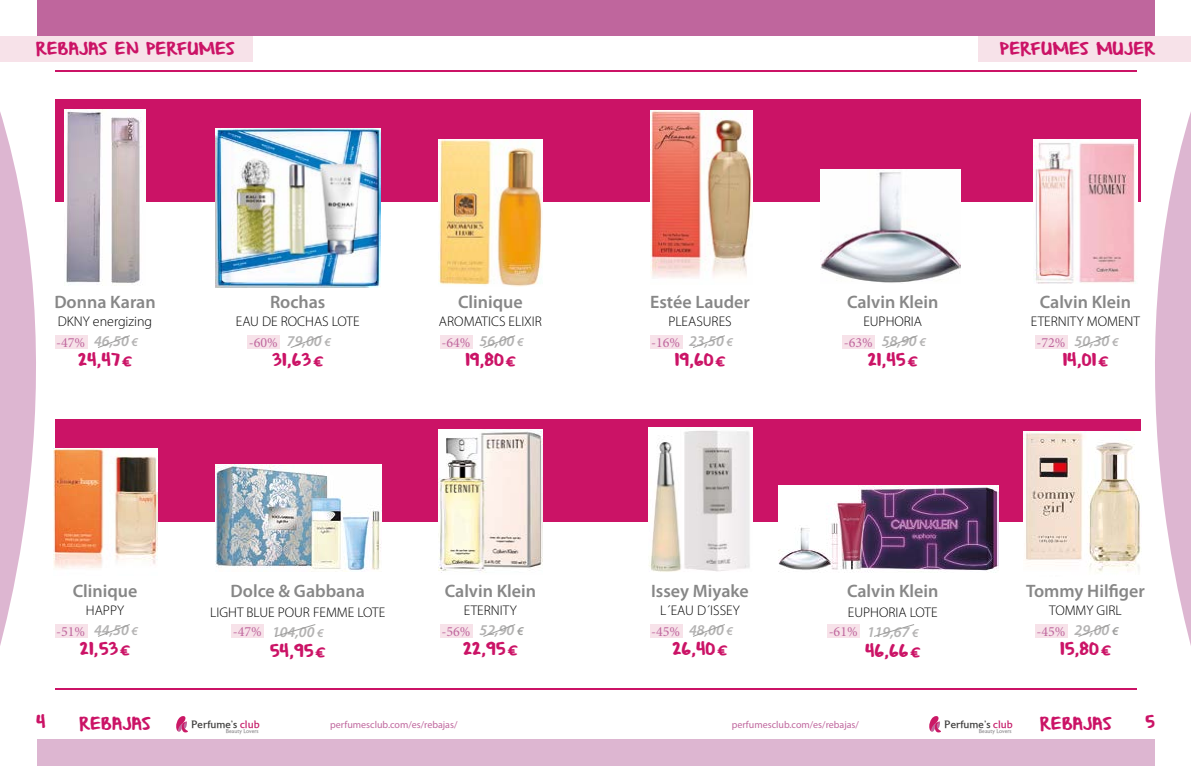
<style>
.page{position:relative;width:1191px;height:766px;background:#fff}
.page>*{position:absolute;margin:0;border:0;box-sizing:border-box;transform-origin:0 0}
.t1{font:600 18px "Myriad Pro";color:#878787}
.t2{font:italic 600 15px "Myriad Pro";color:#b3b2b2}
.t3{font:300 14px "Myriad Pro";color:#000}
.t4{font:14px "From Where You Are";color:#cb1366}
.t5{font:14px "Minion Pro";color:#bf669d}
.t6{font:14px "From Where You Are";letter-spacing:.02em;color:#cb1366}
.t7{font:10.6px "Astoria Roman";color:#3b3a39}
.t8{font:10px "Myriad Pro";color:#bf669d}
.t9{font:5.6px "Astoria Roman";color:#89878a;scale:.95 1}
.s1{font-size:12px}
.s2{font-size:10px}
.s3{font-size:12px;color:#9d9d9c}
.s4{color:#c41766}
</style>
<div class="page">
<svg style="left:929px;top:716px;width:12px;height:16px"></svg>
<svg style="left:176px;top:716px;width:12px;height:16px"></svg>
<div style="left:36px;top:0;width:1118px;height:36px;background:#bf669d"></div>
<div style="left:36px;top:739px;width:1118px;height:26px;background:#ddb6d1"></div>
<svg style="left:0;top:112px;width:88px;height:534px"></svg>
<svg style="left:1155px;top:112px;width:36px;height:534px;fill:#ddb6d1"></svg>
<div style="left:55px;top:99px;width:636px;height:103px;background:#cb1366"></div>
<div style="left:650px;top:99px;width:491px;height:103px;background:#cb1366"></div>
<div style="left:55px;top:419px;width:629px;height:103px;background:#cb1366"></div>
<div style="left:650px;top:419px;width:491px;height:103px;background:#cb1366"></div>
<div style="left:0;top:36px;width:253px;height:25px;background:#f7e2e9"></div>
<div style="left:978px;top:36px;width:213px;height:25px;background:#f7e2e9"></div>
<svg style="left:98px;top:335px;width:32px;height:13px"></svg>
<svg style="left:693px;top:335px;width:32px;height:13px"></svg>
<img style="left:64px;top:110px;width:82px;height:175px">
<img style="left:650px;top:111px;width:102px;height:167px">
<div style="left:55px;top:335px;width:32px;height:13px;background:#f7e2e9"></div>
<div style="left:650px;top:335px;width:32px;height:13px;background:#f7e2e9"></div>
<svg style="left:98px;top:624px;width:32px;height:13px"></svg>
<svg style="left:693px;top:624px;width:32px;height:13px"></svg>
<img style="left:53px;top:448px;width:104px;height:127px">
<img style="left:648px;top:427px;width:104px;height:145px">
<div style="left:55px;top:624px;width:32px;height:13px;background:#f7e2e9"></div>
<div style="left:650px;top:624px;width:32px;height:13px;background:#f7e2e9"></div>
<svg style="left:275px;top:624px;width:41px;height:13px"></svg>
<svg style="left:874px;top:624px;width:41px;height:13px"></svg>
<img style="left:215px;top:464px;width:166px;height:107px">
<img style="left:778px;top:485px;width:220px;height:87px">
<div style="left:232px;top:624px;width:32px;height:13px;background:#f7e2e9"></div>
<div style="left:827px;top:624px;width:32px;height:13px;background:#f7e2e9"></div>
<svg style="left:483px;top:624px;width:33px;height:13px"></svg>
<svg style="left:1078px;top:624px;width:33px;height:13px"></svg>
<img style="left:438px;top:429px;width:104px;height:144px">
<img style="left:1023px;top:431px;width:118px;height:141px">
<div style="left:440px;top:624px;width:32px;height:13px;background:#f7e2e9"></div>
<div style="left:1035px;top:624px;width:32px;height:13px;background:#f7e2e9"></div>
<svg style="left:290px;top:335px;width:33px;height:13px"></svg>
<svg style="left:885px;top:335px;width:33px;height:13px"></svg>
<img style="left:216px;top:129px;width:164px;height:159px">
<img style="left:820px;top:170px;width:140px;height:113px">
<div style="left:248px;top:335px;width:32px;height:13px;background:#f7e2e9"></div>
<div style="left:842px;top:335px;width:32px;height:13px;background:#f7e2e9"></div>
<svg style="left:483px;top:335px;width:33px;height:13px"></svg>
<svg style="left:1078px;top:335px;width:33px;height:13px"></svg>
<img style="left:438px;top:140px;width:104px;height:146px">
<img style="left:1033px;top:140px;width:104px;height:144px">
<div style="left:440px;top:335px;width:32px;height:13px;background:#f7e2e9"></div>
<div style="left:1035px;top:335px;width:32px;height:13px;background:#f7e2e9"></div>
<hr style="left:55px;top:688px;width:1081px;height:1px;background:#cb1366">
<hr style="left:55px;top:70px;width:1081px;height:2px;background:#cb1366">
<p class="t4" style="left:36px;top:42px;width:200px">REBAJAS EN PERFUMES</p>
<p class="t4" style="left:999px;top:42px;width:157px">PERFUMES MUJER</p>
<p class="t1" style="left:270px;top:290px;width:57px">Rochas</p>
<p class="t3" style="left:236px;top:314px;width:125px">EAU DE ROCHAS LOTE</p>
<p class="t2" style="left:287px;top:331px;width:45px">79,00 <span class="s1">€</span></p>
<p class="t4" style="left:272px;top:353px;width:53px">31,63 <span class="s2">€</span></p>
<p class="t1" style="left:458px;top:290px;width:66px">Clinique</p>
<p class="t3" style="left:439px;top:314px;width:105px">AROMATICS ELIXIR</p>
<p class="t2" style="left:479px;top:331px;width:45px">56,00 <span class="s1">€</span></p>
<p class="t4" style="left:465px;top:353px;width:52px">19,80 <span class="s2">€</span></p>
<p class="t1" style="left:650px;top:290px;width:101px">Estée Lauder</p>
<p class="t3" style="left:668px;top:314px;width:65px">PLEASURES</p>
<p class="t2" style="left:689px;top:331px;width:45px">23,50 <span class="s1">€</span></p>
<p class="t4" style="left:674px;top:353px;width:52px">19,60 <span class="s2">€</span></p>
<p class="t1" style="left:847px;top:290px;width:93px">Calvin Klein</p>
<p class="t3" style="left:863px;top:314px;width:60px">EUPHORIA</p>
<p class="t2" style="left:882px;top:331px;width:45px">58,90 <span class="s1">€</span></p>
<p class="t4" style="left:867px;top:353px;width:52px">21,45 <span class="s2">€</span></p>
<p class="t1" style="left:1039px;top:290px;width:93px">Calvin Klein</p>
<p class="t3" style="left:1030px;top:314px;width:111px">ETERNITY MOMENT</p>
<p class="t2" style="left:1074px;top:331px;width:45px">50,30 <span class="s1">€</span></p>
<p class="t4" style="left:1062px;top:353px;width:48px">14,01 <span class="s2">€</span></p>
<p class="t1" style="left:54px;top:290px;width:103px">Donna Karan</p>
<p class="t3" style="left:58px;top:314px;width:96px">DKNY energizing</p>
<p class="t2" style="left:94px;top:331px;width:45px">46,50 <span class="s1">€</span></p>
<p class="t4" style="left:78px;top:353px;width:55px">24,47 <span class="s2">€</span></p>
<p class="t5" style="left:56px;top:333px;width:31px">-47%</p>
<p class="t5" style="left:651px;top:333px;width:31px">-16%</p>
<p class="t5" style="left:249px;top:333px;width:31px">-60%</p>
<p class="t5" style="left:843px;top:333px;width:31px">-63%</p>
<p class="t5" style="left:441px;top:333px;width:31px">-64%</p>
<p class="t5" style="left:1036px;top:333px;width:31px">-72%</p>
<p class="t1" style="left:1026px;top:579px;width:120px">Tommy Hilfiger</p>
<p class="t3" style="left:1049px;top:602px;width:74px">TOMMY GIRL</p>
<p class="t2" style="left:1074px;top:620px;width:45px">29,00 <span class="s3">€</span></p>
<p class="t4" style="left:1060px;top:641px;width:52px">15,80 <span class="s2">€</span></p>
<p class="t1" style="left:73px;top:579px;width:66px">Clinique</p>
<p class="t3" style="left:86px;top:602px;width:40px">HAPPY</p>
<p class="t2" style="left:94px;top:620px;width:45px">44,50 <span class="s1">€</span></p>
<p class="t4" style="left:80px;top:641px;width:52px">21,53 <span class="s2">€</span></p>
<p class="t1" style="left:231px;top:579px;width:136px">Dolce &amp; Gabbana</p>
<p class="t3" style="left:210px;top:604px;width:176px">LIGHT BLUE POUR FEMME LOTE</p>
<p class="t2" style="left:272px;top:622px;width:53px">104,00 <span class="s1">€</span></p>
<p class="t4" style="left:270px;top:643px;width:57px">54,95 <span class="s2">€</span></p>
<p class="t1" style="left:445px;top:579px;width:93px">Calvin Klein</p>
<p class="t3" style="left:464px;top:602px;width:54px">ETERNITY</p>
<p class="t2" style="left:479px;top:620px;width:45px">52,90 <span class="s3">€</span></p>
<p class="t4" style="left:463px;top:641px;width:56px">22,95 <span class="s2">€</span></p>
<p class="t1" style="left:651px;top:579px;width:99px">Issey Miyake</p>
<p class="t3" style="left:660px;top:602px;width:81px">L´EAU D´ISSEY</p>
<p class="t2" style="left:689px;top:620px;width:45px">48,00 <span class="s1">€</span></p>
<p class="t4" style="left:672px;top:641px;width:56px">26,40 <span class="s2">€</span></p>
<p class="t1" style="left:847px;top:579px;width:93px">Calvin Klein</p>
<p class="t3" style="left:848px;top:604px;width:91px">EUPHORIA LOTE</p>
<p class="t2" style="left:867px;top:622px;width:53px">119,67 <span class="s1">€</span></p>
<p class="t4" style="left:865px;top:643px;width:57px">46,66 <span class="s2">€</span></p>
<p class="t5" style="left:56px;top:621px;width:31px">-51%</p>
<p class="t5" style="left:651px;top:621px;width:31px">-45%</p>
<p class="t5" style="left:233px;top:621px;width:31px">-47%</p>
<p class="t5" style="left:828px;top:621px;width:31px">-61%</p>
<p class="t5" style="left:441px;top:621px;width:31px">-56%</p>
<p class="t5" style="left:1036px;top:621px;width:31px">-45%</p>
<p class="t4" style="left:36px;top:715px;width:11px">4</p>
<p class="t6" style="left:79px;top:716px;width:73px">REBAJAS</p>
<p class="t7" style="left:191px;top:718px;width:70px">Perfume’s <span class="s4">club</span></p>
<p class="t9" style="left:226px;top:727px;width:36px">Beauty Lovers</p>
<p class="t8" style="left:330px;top:718px;width:129px">perfumesclub.com/es/rebajas/</p>
<p class="t8" style="left:731px;top:718px;width:129px">perfumesclub.com/es/rebajas/</p>
<p class="t7" style="left:944px;top:718px;width:70px">Perfume’s <span class="s4">club</span></p>
<p class="t9" style="left:979px;top:727px;width:36px">Beauty Lovers</p>
<p class="t6" style="left:1040px;top:716px;width:73px">REBAJAS</p>
<p class="t4" style="left:1145px;top:715px;width:11px">5</p>
</div>
